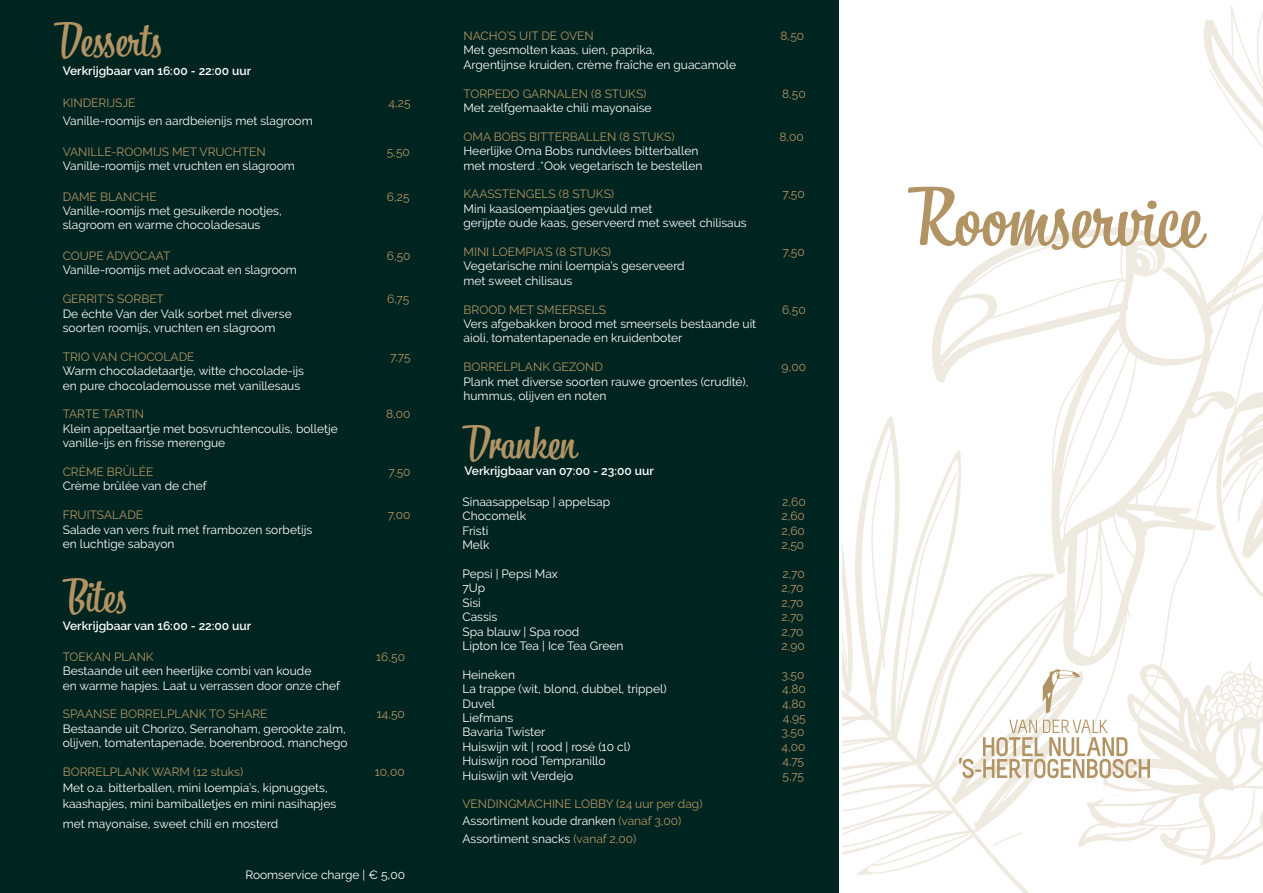
<style>
.page{position:relative;width:1263px;height:893px;background:#fff}
.page>*{position:absolute;margin:0;border:0;box-sizing:border-box;transform-origin:0 0}
.t1{font:81px "Bistro Script";color:#b29464}
.t2{font:45px "Bistro Script";color:#b29464}
.t3{font:12px/14.4px "Raleway";color:#fff}
.t4{font:12px/16.2px "Raleway";color:#b29464}
.t5{font:600 12px "Raleway";color:#fff}
.s1{color:#fff}
.s2{color:#b29464}
</style>
<div class="page">
<div style="left:414px;top:0;width:425px;height:893px;background:#002420"></div>
<svg style="left:842px;top:6px;width:421px;height:887px"></svg>
<svg style="left:1209px;top:69px;width:54px;height:108px"></svg>
<svg style="left:1106px;top:793px;width:19px;height:5px"></svg>
<div style="left:0;top:0;width:421px;height:893px;background:#002420"></div>
<svg style="left:1043px;top:669px;width:37px;height:45px"></svg>
<svg style="left:959px;top:720px;width:191px;height:58px"></svg>
<p class="t2" style="left:54px;top:12px;width:109px">Desserts</p>
<p class="t4" style="left:63px;top:95px;width:74px">KINDERIJSJE</p>
<p class="t4" style="left:389px;top:95px;width:24px">4,25</p>
<p class="t3" style="left:63px;top:113px;width:252px">Vanille-roomijs en aardbeienijs met slagroom</p>
<p class="t4" style="left:63px;top:143px;width:204px">VANILLE-ROOMIJS MET VRUCHTEN</p>
<p class="t4" style="left:387px;top:143px;width:25px">5,50</p>
<p class="t3" style="left:63px;top:158px;width:234px">Vanille-roomijs met vruchten en slagroom</p>
<p class="t4" style="left:63px;top:188px;width:96px">DAME BLANCHE</p>
<p class="t4" style="left:387px;top:188px;width:24px">6,25</p>
<p class="t3" style="left:63px;top:203px;width:220px">Vanille-roomijs met gesuikerde nootjes,</p>
<p class="t3" style="left:63px;top:218px;width:199px">slagroom en warme chocoladesaus</p>
<p class="t4" style="left:63px;top:248px;width:109px">COUPE ADVOCAAT</p>
<p class="t4" style="left:387px;top:248px;width:25px">6,50</p>
<p class="t3" style="left:63px;top:263px;width:236px">Vanille-roomijs met advocaat en slagroom</p>
<p class="t4" style="left:63px;top:291px;width:103px">GERRIT’S SORBET</p>
<p class="t4" style="left:387px;top:291px;width:24px">6,75</p>
<p class="t3" style="left:63px;top:306px;width:230px">De échte Van der Valk sorbet met diverse</p>
<p class="t3" style="left:63px;top:320px;width:214px">soorten roomijs, vruchten en slagroom</p>
<p class="t4" style="left:63px;top:348px;width:133px">TRIO VAN CHOCOLADE</p>
<p class="t4" style="left:390px;top:348px;width:22px">7,75</p>
<p class="t3" style="left:63px;top:364px;width:243px">Warm chocoladetaartje, witte chocolade-ijs</p>
<p class="t3" style="left:63px;top:378px;width:239px">en pure chocolademousse met vanillesaus</p>
<p class="t4" style="left:63px;top:406px;width:83px">TARTE TARTIN</p>
<p class="t4" style="left:386px;top:406px;width:26px">8,00</p>
<p class="t3" style="left:63px;top:421px;width:277px">Klein appeltaartje met bosvruchtencoulis, bolletje</p>
<p class="t3" style="left:63px;top:436px;width:164px">vanille-ijs en frisse merengue</p>
<p class="t4" style="left:63px;top:464px;width:92px">CRÈME BRÛLÉE</p>
<p class="t4" style="left:388px;top:464px;width:24px">7,50</p>
<p class="t3" style="left:63px;top:479px;width:146px">Crème brûlée van de chef</p>
<p class="t4" style="left:63px;top:507px;width:82px">FRUITSALADE</p>
<p class="t4" style="left:388px;top:507px;width:24px">7,00</p>
<p class="t3" style="left:63px;top:522px;width:251px">Salade van vers fruit met frambozen sorbetijs</p>
<p class="t3" style="left:63px;top:536px;width:113px">en luchtige sabayon</p>
<p class="t5" style="left:63px;top:64px;width:190px">Verkrijgbaar van 16:00 - 22:00 uur</p>
<p class="t2" style="left:63px;top:568px;width:66px">Bites</p>
<p class="t5" style="left:63px;top:619px;width:190px">Verkrijgbaar van 16:00 - 22:00 uur</p>
<p class="t4" style="left:63px;top:648px;width:92px">TOEKAN PLANK</p>
<p class="t4" style="left:376px;top:648px;width:30px">16,50</p>
<p class="t3" style="left:63px;top:664px;width:250px">Bestaande uit een heerlijke combi van koude</p>
<p class="t3" style="left:63px;top:678px;width:279px">en warme hapjes. Laat u verrassen door onze chef</p>
<p class="t4" style="left:63px;top:706px;width:206px">SPAANSE BORRELPLANK TO SHARE</p>
<p class="t4" style="left:377px;top:706px;width:30px">14,50</p>
<p class="t3" style="left:63px;top:721px;width:285px">Bestaande uit Chorizo, Serranoham, gerookte zalm,</p>
<p class="t3" style="left:63px;top:736px;width:286px">olijven, tomatentapenade, boerenbrood, manchego</p>
<p class="t4" style="left:63px;top:764px;width:182px">BORRELPLANK WARM (12 stuks)</p>
<p class="t4" style="left:375px;top:764px;width:31px">10,00</p>
<p class="t3" style="left:63px;top:781px;width:267px">Met o.a. bitterballen, mini loempia’s, kipnuggets,</p>
<p class="t3" style="left:63px;top:797px;width:275px">kaashapjes, mini bamiballetjes en mini nasihapjes</p>
<p class="t3" style="left:63px;top:817px;width:217px">met mayonaise, sweet chili en mosterd</p>
<p class="t3" style="left:245px;top:868px;width:161px">Roomservice charge | € 5,00</p>
<p class="t4" style="left:463px;top:28px;width:132px">NACHO’S UIT DE OVEN</p>
<p class="t4" style="left:780px;top:28px;width:25px">8,50</p>
<p class="t3" style="left:463px;top:43px;width:193px">Met gesmolten kaas, uien, paprika,</p>
<p class="t3" style="left:463px;top:57px;width:274px">Argentijnse kruiden, crème fraîche en guacamole</p>
<p class="t4" style="left:463px;top:85px;width:184px">TORPEDO GARNALEN (8 STUKS)</p>
<p class="t4" style="left:782px;top:85px;width:25px">8,50</p>
<p class="t3" style="left:463px;top:101px;width:190px">Met zelfgemaakte chili mayonaise</p>
<p class="t4" style="left:463px;top:128px;width:213px">OMA BOBS BITTERBALLEN (8 STUKS)</p>
<p class="t4" style="left:779px;top:128px;width:26px">8,00</p>
<p class="t3" style="left:463px;top:144px;width:241px">Heerlijke Oma Bobs rundvlees bitterballen met mosterd .*Ook vegetarisch te bestellen</p>
<p class="t4" style="left:463px;top:186px;width:152px">KAASSTENGELS (8 STUKS)</p>
<p class="t4" style="left:782px;top:186px;width:24px">7,50</p>
<p class="t3" style="left:463px;top:201px;width:285px">Mini kaasloempiaatjes gevuld met<br>gerijpte oude kaas, geserveerd met sweet chilisaus</p>
<p class="t4" style="left:463px;top:244px;width:149px">MINI LOEMPIA’S (8 STUKS)</p>
<p class="t4" style="left:782px;top:244px;width:24px">7,50</p>
<p class="t3" style="left:463px;top:259px;width:223px">Vegetarische mini loempia’s geserveerd met sweet chilisaus</p>
<p class="t4" style="left:463px;top:301px;width:144px">BROOD MET SMEERSELS</p>
<p class="t4" style="left:782px;top:301px;width:25px">6,50</p>
<p class="t3" style="left:463px;top:317px;width:294px">Vers afgebakken brood met smeersels bestaande uit</p>
<p class="t3" style="left:463px;top:331px;width:220px">aioli, tomatentapenade en kruidenboter</p>
<p class="t4" style="left:463px;top:359px;width:141px">BORRELPLANK GEZOND</p>
<p class="t4" style="left:782px;top:359px;width:26px">9,00</p>
<p class="t3" style="left:463px;top:374px;width:286px">Plank met diverse soorten rauwe groentes (crudité),</p>
<p class="t3" style="left:463px;top:389px;width:144px">hummus, olijven en noten</p>
<p class="t2" style="left:462px;top:415px;width:115px">Dranken</p>
<p class="t5" style="left:465px;top:464px;width:191px">Verkrijgbaar van 07:00 - 23:00 uur</p>
<p class="t3" style="left:462px;top:495px;width:149px">Sinaasappelsap | appelsap</p>
<p class="t4" style="left:782px;top:494px;width:25px">2,60</p>
<p class="t3" style="left:462px;top:509px;width:65px">Chocomelk</p>
<p class="t4" style="left:781px;top:508px;width:25px">2,60</p>
<p class="t3" style="left:462px;top:523px;width:27px">Fristi</p>
<p class="t4" style="left:781px;top:522px;width:25px">2,60</p>
<p class="t3" style="left:462px;top:538px;width:29px">Melk</p>
<p class="t4" style="left:781px;top:537px;width:24px">2,50</p>
<p class="t3" style="left:462px;top:567px;width:97px">Pepsi | Pepsi Max</p>
<p class="t4" style="left:782px;top:566px;width:24px">2,70</p>
<p class="t3" style="left:462px;top:581px;width:24px">7Up</p>
<p class="t4" style="left:781px;top:580px;width:24px">2,70</p>
<p class="t3" style="left:462px;top:595px;width:20px">Sisi</p>
<p class="t4" style="left:781px;top:594px;width:24px">2,70</p>
<p class="t3" style="left:462px;top:610px;width:36px">Cassis</p>
<p class="t4" style="left:781px;top:609px;width:24px">2,70</p>
<p class="t3" style="left:462px;top:624px;width:118px">Spa blauw | Spa rood</p>
<p class="t4" style="left:781px;top:623px;width:24px">2,70</p>
<p class="t3" style="left:462px;top:639px;width:162px">Lipton Ice Tea | Ice Tea Green</p>
<p class="t4" style="left:781px;top:638px;width:25px">2,90</p>
<p class="t3" style="left:462px;top:667px;width:54px">Heineken</p>
<p class="t4" style="left:781px;top:666px;width:24px">3,50</p>
<p class="t3" style="left:462px;top:682px;width:206px">La trappe (wit, blond, dubbel, trippel)</p>
<p class="t4" style="left:782px;top:681px;width:25px">4,80</p>
<p class="t3" style="left:462px;top:696px;width:34px">Duvel</p>
<p class="t4" style="left:782px;top:695px;width:25px">4,80</p>
<p class="t3" style="left:462px;top:711px;width:52px">Liefmans</p>
<p class="t4" style="left:783px;top:710px;width:24px">4,95</p>
<p class="t3" style="left:462px;top:725px;width:84px">Bavaria Twister</p>
<p class="t4" style="left:781px;top:724px;width:24px">3,50</p>
<p class="t3" style="left:462px;top:739px;width:169px">Huiswijn wit | rood | rosé (10 cl)</p>
<p class="t4" style="left:781px;top:738px;width:25px">4,00</p>
<p class="t3" style="left:462px;top:754px;width:145px">Huiswijn rood Tempranillo</p>
<p class="t4" style="left:782px;top:753px;width:23px">4,75</p>
<p class="t3" style="left:462px;top:768px;width:112px">Huiswijn wit Verdejo</p>
<p class="t4" style="left:782px;top:767px;width:23px">5,75</p>
<p class="t4" style="left:462px;top:796px;width:242px">VENDINGMACHINE LOBBY (24 uur per dag)<br><span class="s1">Assortiment koude dranken</span> (vanaf 3,00)</p>
<p class="t3" style="left:462px;top:831px;width:175px">Assortiment snacks <span class="s2">(vanaf 2,00)</span></p>
<p class="t1" style="left:908px;top:167px;width:295px">Roomservice</p>
</div>
